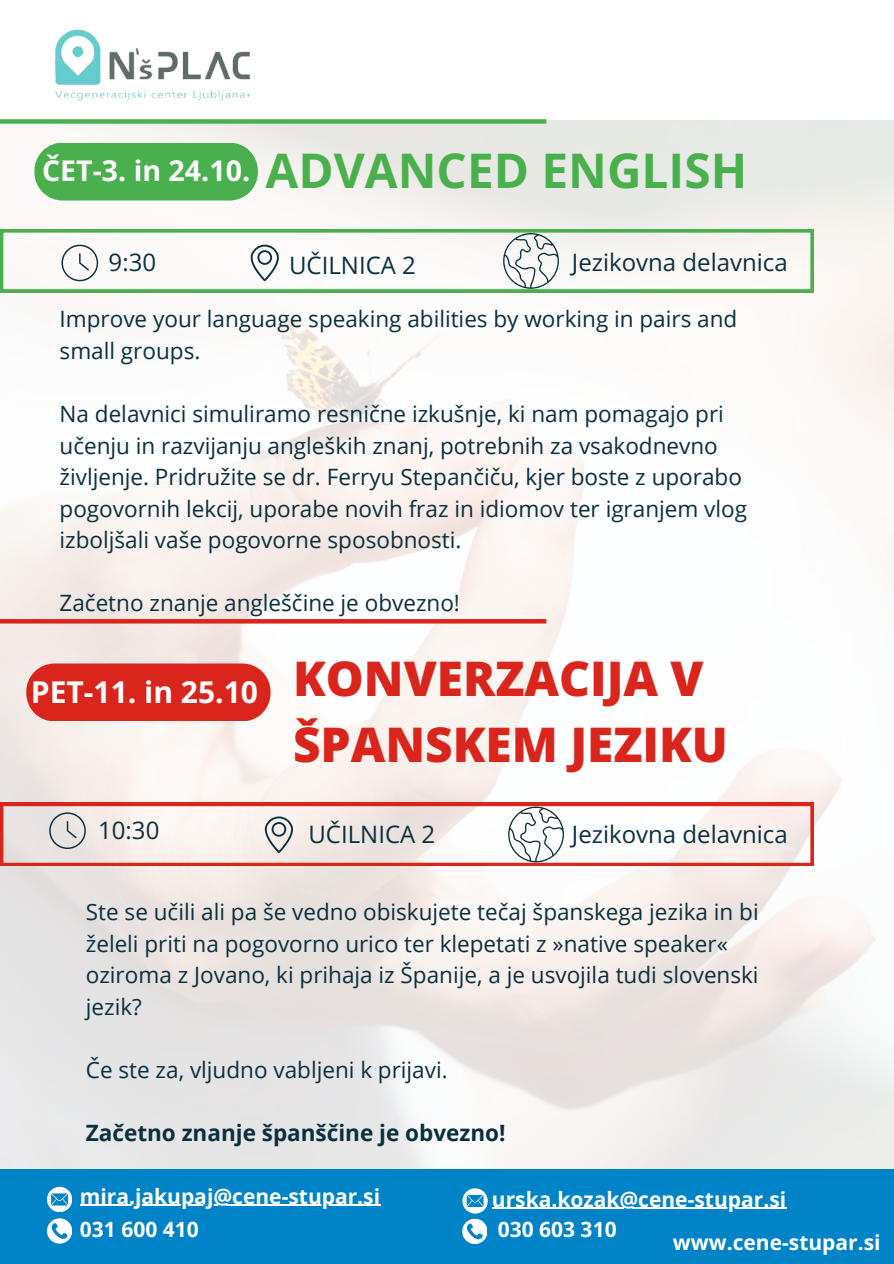
<style>
.page{position:relative;width:894px;height:1264px;background:#fff}
.page>*{position:absolute;margin:0;border:0;box-sizing:border-box;transform-origin:0 0}
.t1{font:700 47.7px "Open Sans";color:#4ab04d}
.t2{font:800 47.7px "Open Sans";color:#da251c}
.t3{font:700 30px "Open Sans";color:#fff}
.t4{font:700 28.5px "Open Sans";color:#fff}
.t5{font:24px "Open Sans";color:#0a2f3f}
.t6{font:22.5px/31.5px "Open Sans";color:#0a2f3f}
.t7{font:700 22.5px "Open Sans";color:#0a2f3f}
.t8{font:700 21px/33.8px "Open Sans";color:#fff}
</style>
<div class="page">
<img style="left:0;top:119px;width:893px;height:1049px">
<div style="left:0;top:119px;width:546px;height:5px;background:#4ab04d"></div>
<svg style="left:0;top:229px;width:813px;height:63px"></svg>
<svg style="left:61px;top:245px;width:37px;height:36px"></svg>
<svg style="left:250px;top:245px;width:29px;height:36px"></svg>
<div style="left:34px;top:143px;width:224px;height:57px;background:#4ab04d"></div>
<hr style="left:0;top:619px;width:546px;height:4px;background:#da251c">
<svg style="left:0;top:802px;width:813px;height:63px"></svg>
<svg style="left:265px;top:816px;width:28px;height:37px"></svg>
<div style="left:26px;top:663px;width:244px;height:58px;background:#da251c"></div>
<img style="left:54px;top:29px;width:197px;height:72px">
<svg style="left:49px;top:812px;width:37px;height:37px"></svg>
<svg style="left:503px;top:233px;width:55px;height:56px"></svg>
<svg style="left:508px;top:806px;width:55px;height:56px"></svg>
<div style="left:0;top:1169px;width:893px;height:94px;background:#0083c7"></div>
<svg style="left:47px;top:1186px;width:25px;height:25px"></svg>
<svg style="left:47px;top:1218px;width:25px;height:25px"></svg>
<hr style="left:80px;top:1204px;width:300px;height:1px;background:#fff">
<hr style="left:492px;top:1207px;width:294px;height:1px;background:#fff">
<svg style="left:462px;top:1188px;width:45px;height:55px"></svg>
<p class="t4" style="left:42px;top:150px;width:209px">ČET-3. in 24.10.</p>
<h1 class="t1" style="left:265px;top:137px;width:483px">ADVANCED ENGLISH</h1>
<p class="t5" style="left:109px;top:246px;width:49px">9:30</p>
<p class="t5" style="left:289px;top:249px;width:128px">UČILNICA 2</p>
<p class="t5" style="left:571px;top:246px;width:217px">Jezikovna delavnica</p>
<p class="t6" style="left:60px;top:303px;width:679px">Improve your language speaking abilities by working in pairs and small groups.</p>
<p class="t6" style="left:60px;top:397px;width:688px">Na delavnici simuliramo resnične izkušnje, ki nam pomagajo pri učenju in razvijanju angleških znanj, potrebnih za vsakodnevno življenje. Pridružite se dr. Ferryu Stepančiču, kjer boste z uporabo pogovornih lekcij, uporabe novih fraz in idiomov ter igranjem vlog izboljšali vaše pogovorne sposobnosti.</p>
<p class="t6" style="left:60px;top:586px;width:402px">Začetno znanje angleščine je obvezno!</p>
<h2 class="t3" style="left:31px;top:671px;width:674px">PET-11. in 25.10 <sup>KONVERZACIJA</sup> <sup>V</sup></h2>
<h1 class="t2" style="left:293px;top:711px;width:436px">ŠPANSKEM JEZIKU</h1>
<p class="t5" style="left:308px;top:817px;width:128px">UČILNICA 2</p>
<p class="t5" style="left:98px;top:813px;width:63px">10:30</p>
<p class="t5" style="left:571px;top:817px;width:217px">Jezikovna delavnica</p>
<p class="t6" style="left:86px;top:895px;width:674px">Ste se učili ali pa še vedno obiskujete tečaj španskega jezika in bi želeli priti na pogovorno urico ter klepetati z »native speaker« oziroma z Jovano, ki prihaja iz Španije, a je usvojila tudi slovenski jezik?</p>
<p class="t6" style="left:86px;top:1053px;width:363px">Če ste za, vljudno vabljeni k prijavi.</p>
<p class="t7" style="left:86px;top:1116px;width:421px">Začetno znanje španščine je obvezno!</p>
<p class="t8" style="left:80px;top:1178px;width:302px">mira.jakupaj@cene-stupar.si<br>031 600 410</p>
<p class="t8" style="left:515px;top:1178px;width:295px">urska.kozak@cene-stupar.si<br>030 60 310</p>
<p class="t8" style="left:492px;top:1182px;width:295px;line-height:30.8px">urska.kozak@cene-stupar.si<br>030 603 310</p>
<p class="t8" style="left:672px;top:1225px;width:209px">www.cene-stupar.si</p>
</div>
